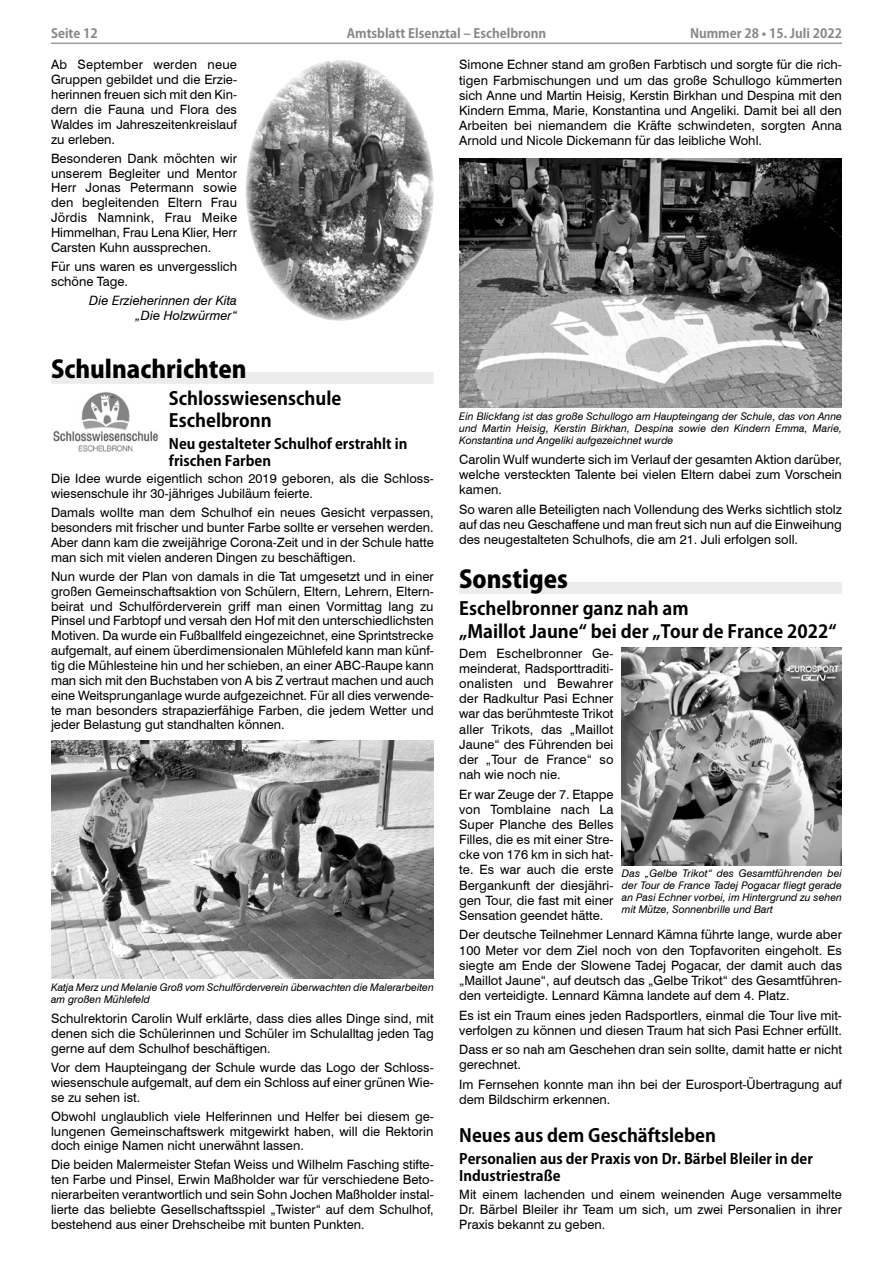
<style>
.page{position:relative;width:893px;height:1263px;background:#fff}
.page>*{position:absolute;margin:0;border:0;box-sizing:border-box;transform-origin:0 0}
.Überschrift_1_Kozuka{font:800 24px "Koz Go Pro";color:#000}
.Überschrift2_Kozuka{font:700 18px/22.5px "Koz Go Pro";color:#000}
.Überschrift_3_Kozuka{font:700 14.25px/17.2px "Koz Go Pro";color:#000}
.Fließtext_8_5{font:12.9px/14.9px "Swiss 721 BT";color:#000;text-align:justify}
.Fließtext_8_5-2{font:italic 12.9px "Swiss 721 BT";color:#000}
.t1{font:700 12.75px "Koz Go Pro";color:#878787}
.Fließtext_8_5-3{font:italic 10.5px/12px "Swiss 721 BT";color:#000;text-align:justify}
</style>
<div class="page">
<hr style="left:51px;top:43px;width:791px;height:1px;background:#9c9c9c">
<div style="left:51px;top:372px;width:383px;height:12px;background:#ececec"></div>
<img style="left:53px;top:392px;width:106px;height:60px">
<img style="left:246px;top:60px;width:188px;height:261px">
<img style="left:51px;top:740px;width:383px;height:238px">
<div style="left:459px;top:582px;width:383px;height:12px;background:#ececec"></div>
<img style="left:459px;top:158px;width:383px;height:249px">
<img style="left:622px;top:647px;width:220px;height:218px">
<p class="t1" style="left:51px;top:25px;width:48px">Seite 12</p>
<p class="t1" style="left:347px;top:25px;width:201px">Amtsblatt Elsenztal – Eschelbronn</p>
<p class="t1" style="left:690px;top:25px;width:153px">Nummer 28 • 15. Juli 2022</p>
<p class="Fließtext_8_5" style="left:51px;top:57px;width:188px">Ab September werden neue Gruppen gebildet und die Erzie&shy;herinnen freuen sich mit den Kin&shy;dern die Fauna und Flora des Waldes im Jahreszeitenkreislauf zu erleben.</p>
<p class="Fließtext_8_5" style="left:51px;top:150px;width:188px">Besonderen Dank möchten wir unserem Begleiter und Mentor Herr Jonas Petermann sowie den begleitenden Eltern Frau Jördis Namnink, Frau Meike Himmelhan, Frau Lena Klier, Herr Carsten Kuhn aussprechen.</p>
<p class="Fließtext_8_5" style="left:51px;top:258px;width:188px">Für uns waren es unvergesslich schöne Tage.</p>
<p class="Fließtext_8_5-2" style="left:89px;top:291px;width:149px">Die Erzieherinnen der Kita</p>
<p class="Fließtext_8_5-2" style="left:136px;top:306px;width:103px">„Die Holzwürmer“</p>
<p class="Überschrift_1_Kozuka" style="left:51px;top:354px;width:197px">Schulnachrichten</p>
<p class="Überschrift2_Kozuka" style="left:169px;top:388px;width:174px">Schlosswiesenschule<br>Eschelbronn</p>
<p class="Überschrift_3_Kozuka" style="left:169px;top:436px;width:240px">Neu gestalteter Schulhof erstrahlt in frischen Farben</p>
<p class="Fließtext_8_5" style="left:51px;top:471px;width:384px">Die Idee wurde eigentlich schon 2019 geboren, als die Schloss&shy;wiesenschule ihr 30-jähriges Jubiläum feierte.</p>
<p class="Fließtext_8_5" style="left:51px;top:505px;width:384px">Damals wollte man dem Schulhof ein neues Gesicht verpassen, besonders mit frischer und bunter Farbe sollte er versehen werden.<br>Aber dann kam die zweijährige Corona-Zeit und in der Schule hatte man sich mit vielen anderen Dingen zu beschäftigen.</p>
<p class="Fließtext_8_5" style="left:51px;top:568px;width:384px">Nun wurde der Plan von damals in die Tat umgesetzt und in einer großen Gemeinschaftsaktion von Schülern, Eltern, Lehrern, Eltern&shy;beirat und Schulförderverein griff man einen Vormittag lang zu Pinsel und Farbtopf und versah den Hof mit den unterschiedlichsten Motiven. Da wurde ein Fußballfeld eingezeichnet, eine Sprintstrecke aufgemalt, auf einem überdimensionalen Mühlefeld kann man künf&shy;tig die Mühlesteine hin und her schieben, an einer ABC-Raupe kann man sich mit den Buchstaben von A bis Z vertraut machen und auch eine Weitsprunganlage wurde aufgezeichnet. Für all dies verwende&shy;te man besonders strapazierfähige Farben, die jedem Wetter und jeder Belastung gut standhalten können.</p>
<p class="Fließtext_8_5" style="left:459px;top:57px;width:384px">Simone Echner stand am großen Farbtisch und sorgte für die rich&shy;tigen Farbmischungen und um das große Schullogo kümmerten sich Anne und Martin Heisig, Kerstin Birkhan und Despina mit den Kindern Emma, Marie, Konstantina und Angeliki. Damit bei all den Arbeiten bei niemandem die Kräfte schwindeten, sorgten Anna Arnold und Nicole Dickemann für das leibliche Wohl.</p>
<p class="Fließtext_8_5-3" style="left:459px;top:409px;width:384px">Ein Blickfang ist das große Schullogo am Haupteingang der Schule, das von Anne und Martin Heisig, Kerstin Birkhan, Despina sowie den Kindern Emma, Marie, Konstantina und Angeliki aufgezeichnet wurde</p>
<p class="Fließtext_8_5" style="left:459px;top:451px;width:384px">Carolin Wulf wunderte sich im Verlauf der gesamten Aktion darüber, welche versteckten Talente bei vielen Eltern dabei zum Vorschein kamen.</p>
<p class="Fließtext_8_5" style="left:459px;top:501px;width:384px">So waren alle Beteiligten nach Vollendung des Werks sichtlich stolz auf das neu Geschaffene und man freut sich nun auf die Einweihung des neugestalteten Schulhofs, die am 21. Juli erfolgen soll.</p>
<p class="Überschrift_1_Kozuka" style="left:459px;top:564px;width:110px">Sonstiges</p>
<p class="Überschrift2_Kozuka" style="left:459px;top:599px;width:379px">Eschelbronner ganz nah am<br>„Maillot Jaune“ bei der „Tour de France 2022“</p>
<p class="Fließtext_8_5" style="left:459px;top:645px;width:156px">Dem Eschelbronner Ge&shy;meinderat, Radsporttraditi&shy;onalisten und Bewahrer der Radkultur Pasi Echner war das berühmteste Trikot aller Trikots, das „Maillot Jaune“ des Führenden bei der „Tour de France“ so nah wie noch nie.</p>
<p class="Fließtext_8_5" style="left:459px;top:786px;width:156px">Er war Zeuge der 7. Etappe von Tomblaine nach La Super Planche des Belles Filles, die es mit einer Stre&shy;cke von 176 km in sich hat&shy;te. Es war auch die erste Bergankunft der diesjähri&shy;gen Tour, die fast mit einer Sensation geendet hätte.</p>
<p class="Fließtext_8_5" style="left:459px;top:927px;width:384px">Der deutsche Teilnehmer Lennard Kämna führte lange, wurde aber 100 Meter vor dem Ziel noch von den Topfavoriten eingeholt. Es siegte am Ende der Slowene Tadej Pogacar, der damit auch das „Maillot Jaune“, auf deutsch das „Gelbe Trikot“ des Gesamtführen&shy;den verteidigte. Lennard Kämna landete auf dem 4. Platz.</p>
<p class="Fließtext_8_5" style="left:459px;top:1007px;width:384px">Es ist ein Traum eines jeden Radsportlers, einmal die Tour live mit&shy;verfolgen zu können und diesen Traum hat sich Pasi Echner erfüllt.</p>
<p class="Fließtext_8_5" style="left:459px;top:1041px;width:384px">Dass er so nah am Geschehen dran sein sollte, damit hatte er nicht gerechnet.</p>
<p class="Fließtext_8_5" style="left:459px;top:1076px;width:384px">Im Fernsehen konnte man ihn bei der Eurosport-Übertragung auf dem Bildschirm erkennen.</p>
<p class="Überschrift2_Kozuka" style="left:459px;top:1125px;width:258px">Neues aus dem Geschäftsleben</p>
<p class="Überschrift_3_Kozuka" style="left:459px;top:1150px;width:355px">Personalien aus der Praxis von Dr. Bärbel Bleiler in der<br>Industriestraße</p>
<p class="Fließtext_8_5" style="left:459px;top:1186px;width:384px">Mit einem lachenden und einem weinenden Auge versammelte Dr. Bärbel Bleiler ihr Team um sich, um zwei Personalien in ihrer Praxis bekannt zu geben.</p>
<p class="Fließtext_8_5-3" style="left:622px;top:867px;width:221px">Das „Gelbe Trikot“ des Gesamtführenden bei der Tour de France Tadej Pogacar fliegt gerade an Pasi Echner vorbei, im Hintergrund zu sehen mit Mütze, Sonnenbrille und Bart</p>
<p class="Fließtext_8_5-3" style="left:51px;top:980px;width:384px">Katja Merz und Melanie Groß vom Schulförderverein überwachten die Malerarbeiten am großen Mühlefeld</p>
<p class="Fließtext_8_5" style="left:51px;top:1010px;width:384px">Schulrektorin Carolin Wulf erklärte, dass dies alles Dinge sind, mit denen sich die Schülerinnen und Schüler im Schulalltag jeden Tag gerne auf dem Schulhof beschäftigen.</p>
<p class="Fließtext_8_5" style="left:51px;top:1059px;width:384px">Vor dem Haupteingang der Schule wurde das Logo der Schloss&shy;wiesenschule aufgemalt, auf dem ein Schloss auf einer grünen Wie&shy;se zu sehen ist.</p>
<p class="Fließtext_8_5" style="left:51px;top:1108px;width:384px">Obwohl unglaublich viele Helferinnen und Helfer bei diesem ge&shy;lungenen Gemeinschaftswerk mitgewirkt haben, will die Rektorin doch einige Namen nicht unerwähnt lassen.</p>
<p class="Fließtext_8_5" style="left:51px;top:1157px;width:384px">Die beiden Malermeister Stefan Weiss und Wilhelm Fasching stifte&shy;ten Farbe und Pinsel, Erwin Maßholder war für verschiedene Beto&shy;nierarbeiten verantwortlich und sein Sohn Jochen Maßholder instal&shy;lierte das beliebte Gesellschaftsspiel „Twister“ auf dem Schulhof, bestehend aus einer Drehscheibe mit bunten Punkten.</p>
</div>
